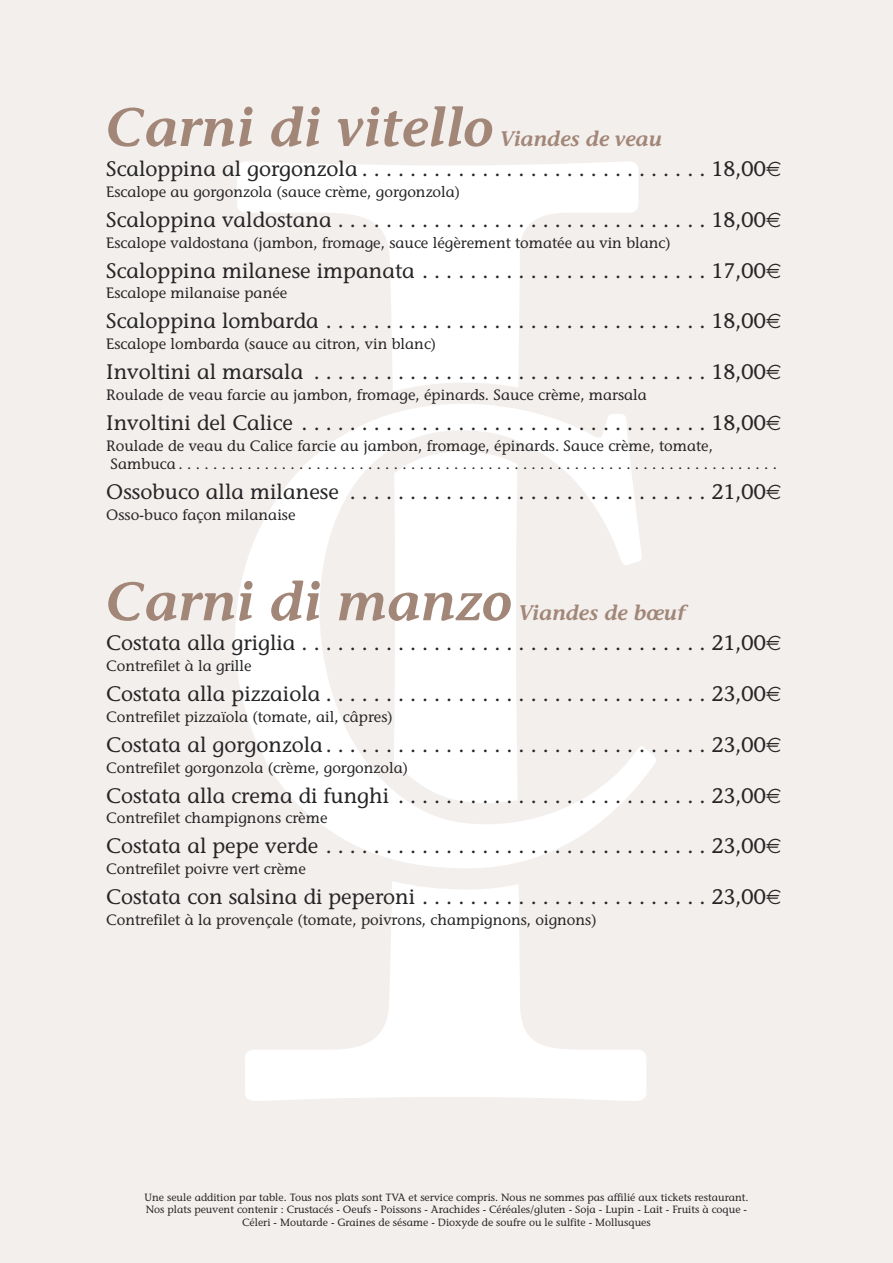
<style>
.page{position:relative;width:893px;height:1263px;background:#f3efed}
.page>*{position:absolute;margin:0;border:0;box-sizing:border-box;transform-origin:0 0}
.t1{font:italic 600 54px "Stone Informal";color:#a28778}
.t2{font:21px "Stone Informal";color:#272627}
.t3{font:italic 600 21px "Stone Informal";color:#a28778}
.t4{font:15px/18px "Stone Informal";color:#272627}
.t5{font:10.5px/12.6px "Stone Informal";color:#272627;text-align:center}
</style>
<div class="page">
<svg style="left:237px;top:162px;width:401px;height:229px"></svg>
<svg style="left:245px;top:881px;width:401px;height:220px"></svg>
<svg style="left:235px;top:404px;width:421px;height:464px;fill:#fdfcfc"></svg>
<h1 class="t1" style="left:106px;top:106px;width:389px">Carni di vitello</h1>
<p class="t3" style="left:500px;top:131px;width:164px">Viandes de veau</p>
<p class="t2" style="left:106px;top:156px;width:661px">Scaloppina al gorgonzola . . . . . . . . . . . . . . . . . . . . . . . . . . . . . 18,00</p>
<p class="t4" style="left:106px;top:183px;width:355px">Escalope au gorgonzola (sauce crème, gorgonzola)</p>
<p class="t2" style="left:106px;top:207px;width:661px">Scaloppina valdostana . . . . . . . . . . . . . . . . . . . . . . . . . . . . . . . 18,00</p>
<p class="t4" style="left:106px;top:233px;width:566px">Escalope valdostana (jambon, fromage, sauce légèrement tomatée au vin blanc)</p>
<p class="t2" style="left:106px;top:258px;width:661px">Scaloppina milanese impanata . . . . . . . . . . . . . . . . . . . . . . . . 17,00</p>
<p class="t4" style="left:106px;top:284px;width:183px">Escalope milanaise panée</p>
<p class="t2" style="left:106px;top:309px;width:661px">Scaloppina lombarda . . . . . . . . . . . . . . . . . . . . . . . . . . . . . . . . 18,00</p>
<p class="t4" style="left:106px;top:335px;width:331px">Escalope lombarda (sauce au citron, vin blanc)</p>
<p class="t2" style="left:106px;top:360px;width:661px">Involtini al marsala . . . . . . . . . . . . . . . . . . . . . . . . . . . . . . . . . 18,00</p>
<p class="t4" style="left:106px;top:386px;width:542px">Roulade de veau farcie au jambon, fromage, épinards. Sauce crème, marsala</p>
<p class="t2" style="left:106px;top:410px;width:661px">Involtini del Calice . . . . . . . . . . . . . . . . . . . . . . . . . . . . . . . . . . 18,00</p>
<p class="t4" style="left:106px;top:437px;width:672px">Roulade de veau du Calice farcie au jambon, fromage, épinards. Sauce crème, tomate,<br>Sambuca . . . . . . . . . . . . . . . . . . . . . . . . . . . . . . . . . . . . . . . . . . . . . . . . . . . . . . . . . . . . . . . . . . . . . .</p>
<p class="t2" style="left:106px;top:479px;width:661px">Ossobuco alla milanese . . . . . . . . . . . . . . . . . . . . . . . . . . . . . . 21,00</p>
<p class="t4" style="left:106px;top:505px;width:191px">Osso-buco façon milanaise</p>
<h1 class="t1" style="left:106px;top:580px;width:408px">Carni di manzo</h1>
<p class="t3" style="left:519px;top:605px;width:168px">Viandes de bœuf</p>
<p class="t2" style="left:106px;top:631px;width:661px">Costata alla griglia . . . . . . . . . . . . . . . . . . . . . . . . . . . . . . . . . . 21,00</p>
<p class="t4" style="left:106px;top:657px;width:147px">Contrefilet à la grille</p>
<p class="t2" style="left:106px;top:681px;width:661px">Costata alla pizzaiola . . . . . . . . . . . . . . . . . . . . . . . . . . . . . . . . 23,00</p>
<p class="t4" style="left:106px;top:708px;width:288px">Contrefilet pizzaïola (tomate, ail, câpres)</p>
<p class="t2" style="left:106px;top:732px;width:661px">Costata al gorgonzola. . . . . . . . . . . . . . . . . . . . . . . . . . . . . . . . 23,00</p>
<p class="t4" style="left:106px;top:758px;width:303px">Contrefilet gorgonzola (crème, gorgonzola)</p>
<p class="t2" style="left:106px;top:783px;width:661px">Costata alla crema di funghi . . . . . . . . . . . . . . . . . . . . . . . . . . 23,00</p>
<p class="t4" style="left:106px;top:809px;width:223px">Contrefilet champignons crème</p>
<p class="t2" style="left:106px;top:834px;width:661px">Costata al pepe verde . . . . . . . . . . . . . . . . . . . . . . . . . . . . . . . . 23,00</p>
<p class="t4" style="left:106px;top:860px;width:201px">Contrefilet poivre vert crème</p>
<p class="t2" style="left:106px;top:885px;width:661px">Costata con salsina di peperoni . . . . . . . . . . . . . . . . . . . . . . . . 23,00</p>
<p class="t4" style="left:106px;top:911px;width:492px">Contrefilet à la provençale (tomate, poivrons, champignons, oignons)</p>
<p class="t5" style="left:144px;top:1191px;width:606px">Une seule addition par table. Tous nos plats sont TVA et service compris. Nous ne sommes pas affilié aux tickets restaurant.<br>Nos plats peuvent contenir : Crustacés - Oeufs - Poissons - Arachides - Céréales/gluten - Soja - Lupin - Lait - Fruits à coque -<br>Céleri - Moutarde - Graines de sésame - Dioxyde de soufre ou le sulfite - Mollusques</p>
</div>
